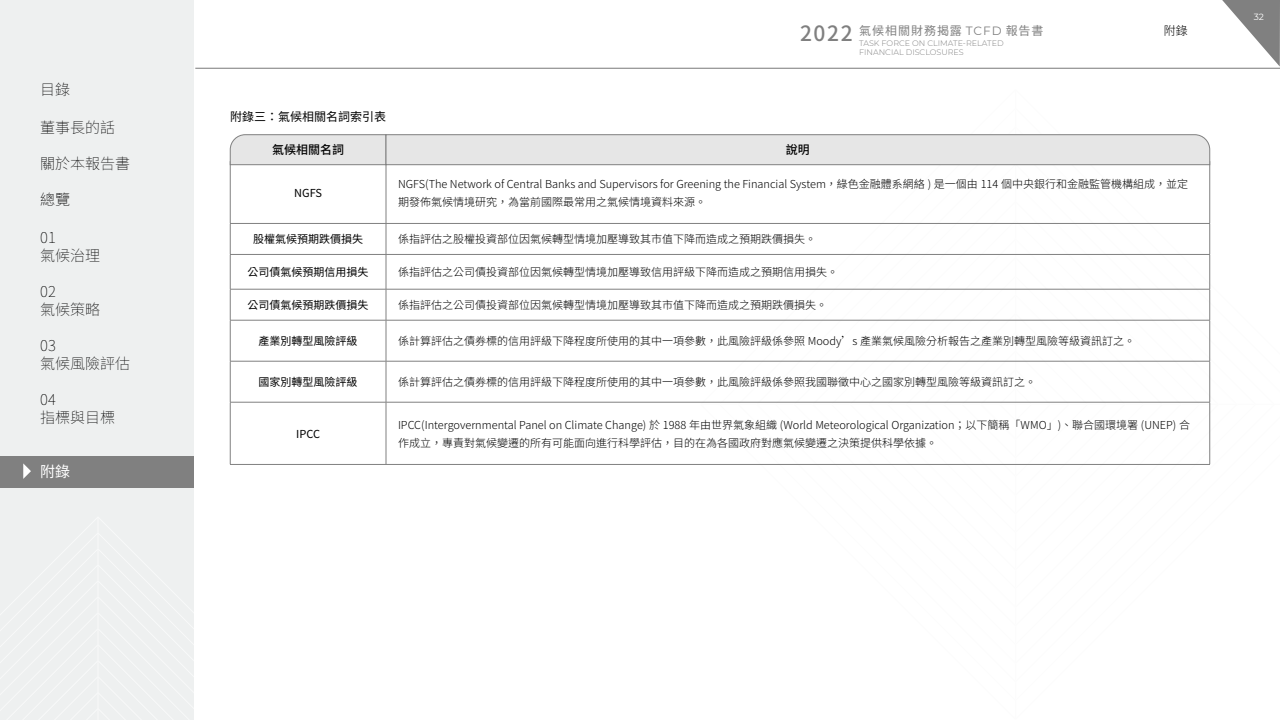
<style>
.page{position:relative;width:1280px;height:720px;background:#fff}
.page>*{position:absolute;margin:0;border:0;box-sizing:border-box;transform-origin:0 0}
.t1{font:500 21px "Noto Sans CJ Ktc";color:#808080}
.t2{font:100 15px/18px "Noto Sans CJ Ktc";color:#000}
.t3{font:15px "Noto Sans CJ Ktc";color:#fff}
.t4{font:12px "Noto Sans CJ Ktc";letter-spacing:.08em;color:#808080}
.文字-小標題-橘{font:12px "Noto Sans CJ Ktc";color:#000}
.左標題{font:500 12px "Noto Sans CJ Ktc";color:#000}
.t5{font:300 12px "Noto Sans CJ Ktc";color:#000}
.右標題{font:500 12px "Noto Sans CJ Ktc";color:#000}
.表格內文{font:300 11px/18px "Noto Sans CJ Ktc";color:#000}
.表格項目{font:11px "Noto Sans CJ Ktc";color:#000}
.t6{font:9px "Montserrat";color:#fff}
.t7{font:300 8px/9.6px "Montserrat";color:#808080}
.s1{font-family:"Montserrat"}
</style>
<div class="page">
<svg style="left:1222px;top:0;width:58px;height:67px"></svg>
<hr style="left:195px;top:68px;width:1085px;height:1px;background:#787878">
<div style="left:0;top:0;width:194px;height:720px;background:#eef0f0"></div>
<div style="left:0;top:456px;width:194px;height:32px;background:#808080"></div>
<svg style="left:23px;top:463px;width:8px;height:16px"></svg>
<svg style="left:230px;top:134px;width:981px;height:331px"></svg>
<h2 class="t2" style="left:40px;top:81px;width:31px">目錄</h2>
<h2 class="t2" style="left:40px;top:119px;width:76px">董事長的話</h2>
<h2 class="t2" style="left:40px;top:155px;width:91px">關於本報告書</h2>
<h2 class="t2" style="left:40px;top:191px;width:31px">總覽</h2>
<h2 class="t2" style="left:40px;top:229px;width:61px">01<br>氣候治理</h2>
<h2 class="t2" style="left:40px;top:283px;width:61px">02<br>氣候策略</h2>
<h2 class="t2" style="left:40px;top:337px;width:91px">03<br>氣候風險評估</h2>
<h2 class="t2" style="left:40px;top:391px;width:76px">04<br>指標與目標</h2>
<h2 class="t3" style="left:40px;top:463px;width:31px">附錄</h2>
<p class="t4" style="left:859px;top:24px;width:186px">氣候相關財務揭露 <span class="s1">TCFD</span> 報告書</p>
<p class="t7" style="left:859px;top:38px;width:146px">TASK FORCE ON CLIMATE-RELATED<br>FINANCIAL DISCLOSURES</p>
<h1 class="t1" style="left:800px;top:22px;width:54px">2022</h1>
<p class="t5" style="left:1164px;top:23px;width:25px">附錄</p>
<p class="文字-小標題-橘" style="left:230px;top:109px;width:157px">附錄三：氣候相關名詞索引表</p>
<p class="左標題" style="left:272px;top:143px;width:73px">氣候相關名詞</p>
<p class="右標題" style="left:786px;top:143px;width:25px">說明</p>
<p class="表格項目" style="left:294px;top:186px;width:29px">NGFS</p>
<p class="表格內文" style="left:398px;top:175px;width:792px">NGFS(The Network of Central Banks and Supervisors for Greening the Financial System，綠色金融體系網絡 ) 是一個由 114 個中央銀行和金融監管機構組成，並定期發佈氣候情境研究，為當前國際最常用之氣候情境資料來源。</p>
<p class="表格項目" style="left:253px;top:233px;width:111px">股權氣候預期跌價損失</p>
<p class="表格內文" style="left:398px;top:230px;width:419px">係指評估之股權投資部位因氣候轉型情境加壓導致其市值下降而造成之預期跌價損失。</p>
<p class="表格項目" style="left:248px;top:266px;width:122px">公司債氣候預期信用損失</p>
<p class="表格內文" style="left:398px;top:263px;width:441px">係指評估之公司債投資部位因氣候轉型情境加壓導致信用評級下降而造成之預期信用損失。</p>
<p class="表格項目" style="left:248px;top:299px;width:122px">公司債氣候預期跌價損失</p>
<p class="表格內文" style="left:398px;top:296px;width:430px">係指評估之公司債投資部位因氣候轉型情境加壓導致其市值下降而造成之預期跌價損失。</p>
<p class="表格項目" style="left:259px;top:335px;width:100px">產業別轉型風險評級</p>
<p class="表格內文" style="left:398px;top:332px;width:739px">係計算評估之債券標的信用評級下降程度所使用的其中一項參數，此風險評級係參照 Moody’s 產業氣候風險分析報告之產業別轉型風險等級資訊訂之。</p>
<p class="表格項目" style="left:259px;top:376px;width:100px">國家別轉型風險評級</p>
<p class="表格內文" style="left:398px;top:373px;width:639px">係計算評估之債券標的信用評級下降程度所使用的其中一項參數，此風險評級係參照我國聯徵中心之國家別轉型風險等級資訊訂之。</p>
<p class="表格項目" style="left:296px;top:427px;width:25px">IPCC</p>
<p class="表格內文" style="left:398px;top:416px;width:794px">IPCC(Intergovernmental Panel on Climate Change) 於 1988 年由世界氣象組織 (World Meteorological Organization；以下簡稱「WMO」)、聯合國環境署 (UNEP) 合作成立，專責對氣候變遷的所有可能面向進行科學評估，目的在為各國政府對應氣候變遷之決策提供科學依據。</p>
<p class="t6" style="left:1254px;top:11px;width:12px">32</p>
</div>
